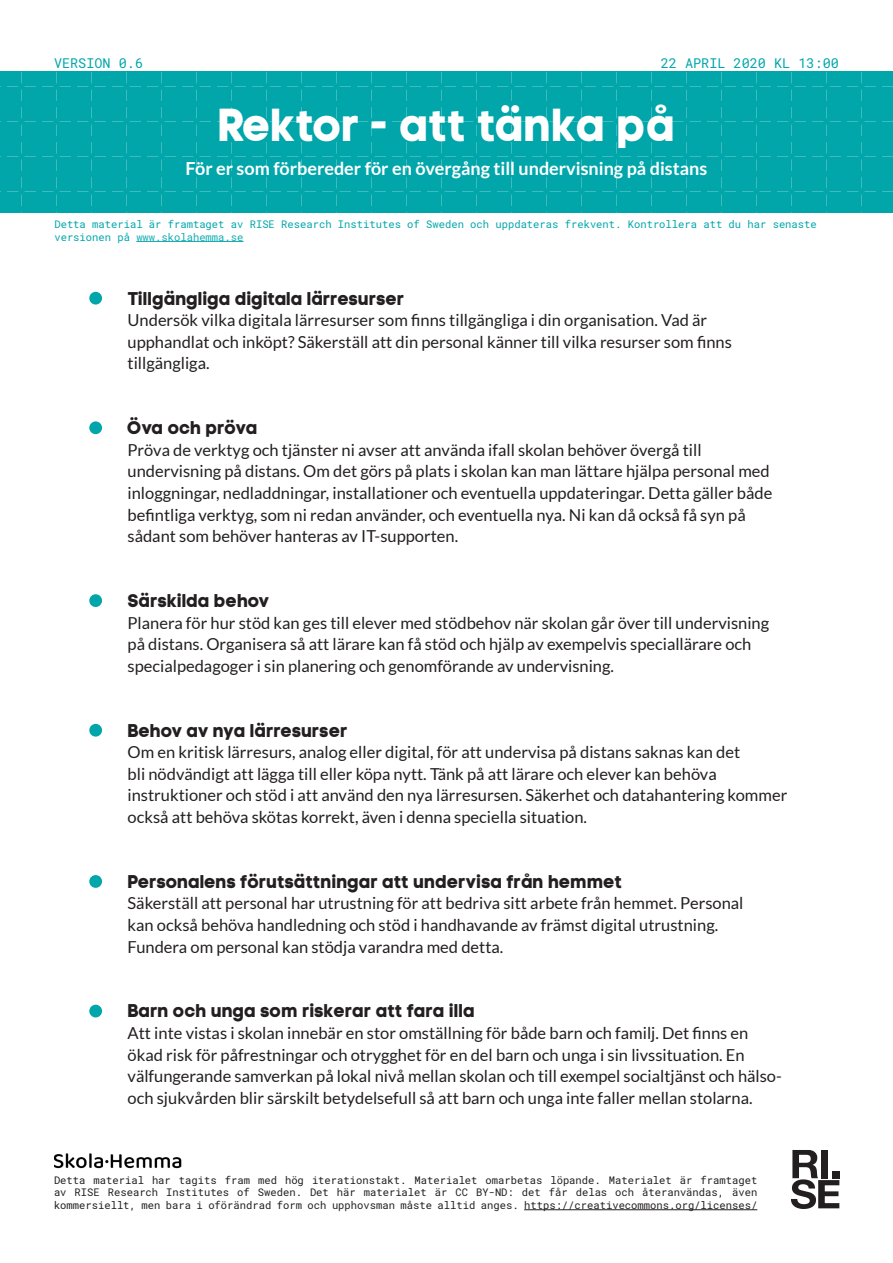
<style>
.page{position:relative;width:893px;height:1263px;background:#fff}
.page>*{position:absolute;margin:0;border:0;box-sizing:border-box;transform-origin:0 0}
.t1{font:700 45px "Code Pro";color:#fff}
.Header_in_text_-_2_r{font:700 18px "Code Pro";color:#231f20}
.t2{font:700 18px "Lato";color:#fff}
.Paragraph{font:16.5px/21.6px "Lato";color:#231f20}
.t3{font:13.5px "Roboto Mono";color:#00a6aa}
.t4{font:10.5px/12.6px "Roboto Mono";color:#231f20;text-align:justify}
.t5{font:10.5px/12.6px "Roboto Mono";color:#00a6aa}
.s1{color:#13acb1}
</style>
<div class="page">
<hr style="left:136px;top:241px;width:107px;height:1px;background:#13acb1">
<div style="left:0;top:72px;width:893px;height:141px;background:#00a6aa"></div>
<svg style="left:791px;top:1150px;width:48px;height:59px"></svg>
<hr style="left:524px;top:1209px;width:233px;height:1px;background:#231f20">
<img style="left:54px;top:1153px;width:127px;height:16px">
<div style="left:89px;top:594px;width:13px;height:13px;background:#00a6aa;border-radius:50%"></div>
<div style="left:89px;top:875px;width:13px;height:13px;background:#00a6aa;border-radius:50%"></div>
<div style="left:89px;top:421px;width:13px;height:13px;background:#00a6aa;border-radius:50%"></div>
<div style="left:89px;top:292px;width:13px;height:13px;background:#00a6aa;border-radius:50%"></div>
<div style="left:89px;top:724px;width:13px;height:13px;background:#00a6aa;border-radius:50%"></div>
<div style="left:89px;top:1005px;width:13px;height:12px;background:#00a6aa;border-radius:50%"></div>
<p class="t3" style="left:54px;top:54px;width:91px">VERSION 0.6</p>
<p class="t3" style="left:661px;top:54px;width:180px">22 APRIL 2020 KL 13:00</p>
<h1 class="t1" style="left:217px;top:97px;width:460px">Rektor - att tänka på</h1>
<p class="t2" style="left:186px;top:158px;width:523px">För er som förbereder för en övergång till undervisning på distans</p>
<p class="t5" style="left:54px;top:218px;width:764px">Detta material är framtaget av RISE Research Institutes of Sweden och uppdateras frekvent. Kontrollera att du har senaste versionen på <span class="s1">www.skolahemma.se</span></p>
<p class="Header_in_text_-_2_r" style="left:128px;top:287px;width:279px">Tillgängliga digitala lärresurser</p>
<p class="Paragraph" style="left:128px;top:309px;width:581px">Undersök vilka digitala lärresurser som finns tillgängliga i din organisation. Vad är</p>
<p class="Paragraph" style="left:128px;top:331px;width:606px">upphandlat och inköpt? Säkerställ att din personal känner till vilka resurser som finns tillgängliga.</p>
<p class="Header_in_text_-_2_r" style="left:128px;top:417px;width:132px">Öva och pröva</p>
<p class="Paragraph" style="left:128px;top:439px;width:646px">Pröva de verktyg och tjänster ni avser att använda ifall skolan behöver övergå till undervisning på distans. Om det görs på plats i skolan kan man lättare hjälpa personal med inloggningar, nedladdningar, installationer och eventuella uppdateringar. Detta gäller både befintliga verktyg, som ni redan använder, och eventuella nya. Ni kan då också få syn på sådant som behöver hanteras av IT-supporten.</p>
<p class="Header_in_text_-_2_r" style="left:128px;top:590px;width:143px">Särskilda behov</p>
<p class="Paragraph" style="left:128px;top:612px;width:643px">Planera för hur stöd kan ges till elever med stödbehov när skolan går över till undervisning på distans. Organisera så att lärare kan få stöd och hjälp av exempelvis speciallärare och specialpedagoger i sin planering och genomförande av undervisning.</p>
<p class="Header_in_text_-_2_r" style="left:128px;top:719px;width:222px">Behov av nya lärresurser</p>
<p class="Paragraph" style="left:128px;top:741px;width:661px">Om en kritisk lärresurs, analog eller digital, för att undervisa på distans saknas kan det<br>bli nödvändigt att lägga till eller köpa nytt. Tänk på att lärare och elever kan behöva instruktioner och stöd i att använd den nya lärresursen. Säkerhet och datahantering kommer också att behöva skötas korrekt, även i denna speciella situation.</p>
<p class="Header_in_text_-_2_r" style="left:128px;top:870px;width:496px">Personalens förutsättningar att undervisa från hemmet</p>
<p class="Paragraph" style="left:128px;top:892px;width:617px">Säkerställ att personal har utrustning för att bedriva sitt arbete från hemmet. Personal</p>
<p class="Paragraph" style="left:128px;top:914px;width:592px">kan också behöva handledning och stöd i handhavande av främst digital utrustning.</p>
<p class="Paragraph" style="left:128px;top:936px;width:377px">Fundera om personal kan stödja varandra med detta.</p>
<p class="Header_in_text_-_2_r" style="left:128px;top:1000px;width:349px">Barn och unga som riskerar att fara illa</p>
<p class="Paragraph" style="left:128px;top:1022px;width:656px">Att inte vistas i skolan innebär en stor omställning för både barn och familj. Det finns en ökad risk för påfrestningar och otrygghet för en del barn och unga i sin livssituation. En välfungerande samverkan på lokal nivå mellan skolan och till exempel socialtjänst och hälso&shy;och sjukvården blir särskilt betydelsefull så att barn och unga inte faller mellan stolarna.</p>
<p class="t4" style="left:54px;top:1173px;width:705px">Detta material har tagits fram med hög iterationstakt. Materialet omarbetas löpande. Materialet är framtaget av RISE Research Institutes of Sweden. Det här materialet är CC BY-ND: det får delas och återanvändas, även kommersiellt, men bara i oförändrad form och upphovsman måste alltid anges. https://creativecommons.org/licenses/</p>
</div>
